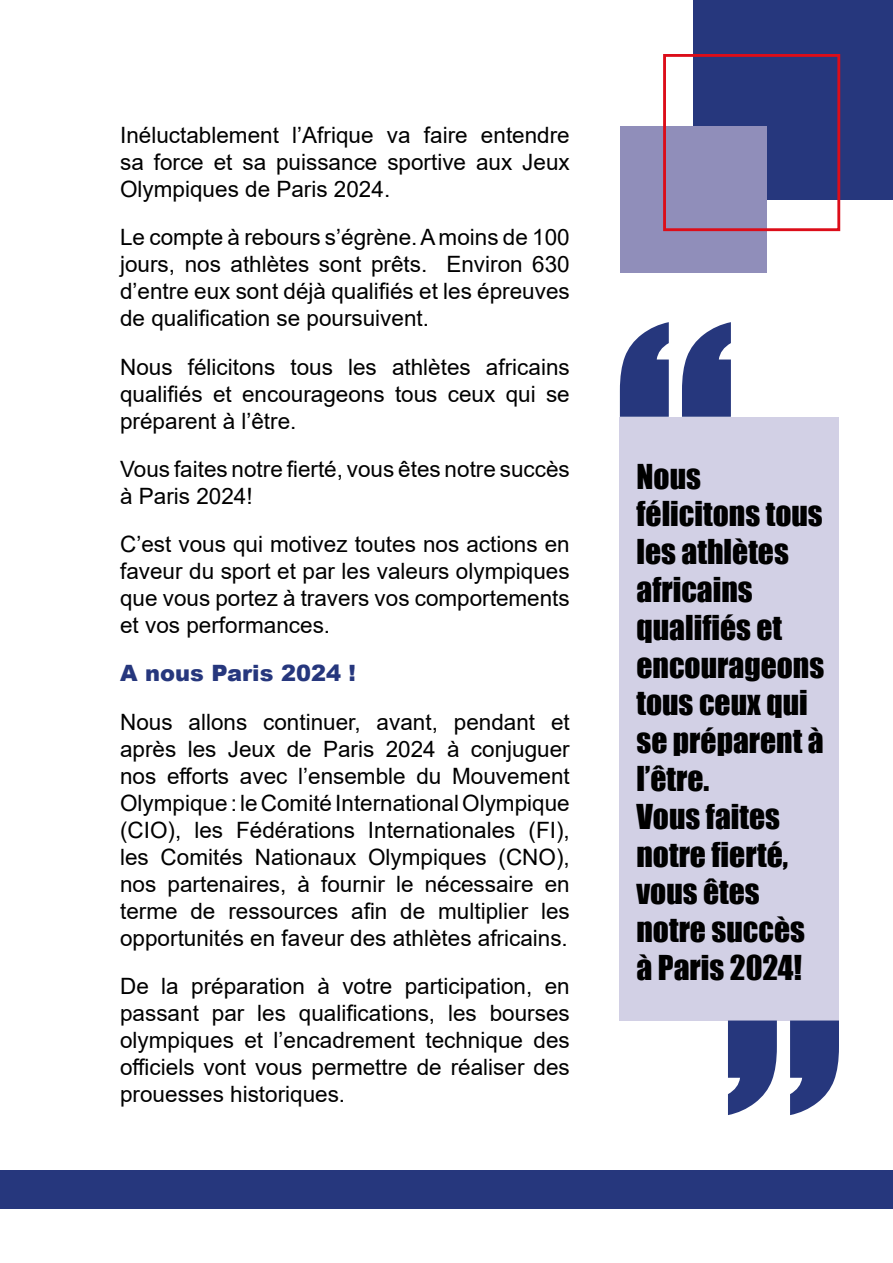
<style>
.page{position:relative;width:893px;height:1263px;background:#fff}
.page>*{position:absolute;margin:0;border:0;box-sizing:border-box;transform-origin:0 0}
.t1{font:31.5px/37.8px "Impact";color:#000}
.t2{font:22.5px/27px "Arial";color:#000;text-align:justify}
.t3{font:900 22.5px "Arial";color:#26377d}
</style>
<div class="page">
<div style="left:620px;top:417px;width:219px;height:603px;background:#d2d0e5"></div>
<div style="left:0;top:1170px;width:893px;height:39px;background:#26377d"></div>
<div style="left:693px;top:0;width:200px;height:200px;background:#26377d"></div>
<div style="left:620px;top:127px;width:146px;height:146px;background:#908eba"></div>
<div style="left:663px;top:54px;width:177px;height:177px;border:3px solid #dc0d19"></div>
<svg style="left:620px;top:322px;width:111px;height:95px"></svg>
<svg style="left:728px;top:1020px;width:111px;height:95px"></svg>
<p class="t2" style="left:120px;top:121px;width:451px">Inéluctablement l’Afrique va faire entendre sa force et sa puissance sportive aux Jeux Olympiques de Paris 2024.</p>
<p class="t2" style="left:120px;top:224px;width:451px">Le compte à rebours s’égrène. A moins de 100 jours, nos athlètes sont prêts. Environ 630 d’entre eux sont déjà qualifiés et les épreuves de qualification se poursuivent.</p>
<p class="t2" style="left:120px;top:353px;width:451px">Nous félicitons tous les athlètes africains qualifiés et encourageons tous ceux qui se préparent à l’être.</p>
<p class="t2" style="left:120px;top:455px;width:451px">Vous faites notre fierté, vous êtes notre succès à Paris 2024!</p>
<p class="t2" style="left:120px;top:530px;width:451px">C’est vous qui motivez toutes nos actions en faveur du sport et par les valeurs olympiques que vous portez à travers vos comportements et vos performances.</p>
<p class="t3" style="left:120px;top:657px;width:237px">A nous Paris 2024 !</p>
<p class="t2" style="left:120px;top:708px;width:451px">Nous allons continuer, avant, pendant et après les Jeux de Paris 2024 à conjuguer nos efforts avec l’ensemble du Mouvement Olympique : le Comité International Olympique (CIO), les Fédérations Internationales (FI), les Comités Nationaux Olympiques (CNO), nos partenaires, à fournir le nécessaire en terme de ressources afin de multiplier les opportunités en faveur des athlètes africains.</p>
<p class="t2" style="left:120px;top:972px;width:451px">De la préparation à votre participation, en passant par les qualifications, les bourses olympiques et l’encadrement technique des officiels vont vous permettre de réaliser des prouesses historiques.</p>
<h1 class="t1" style="left:636px;top:456px;width:189px">Nous félicitons tous les athlètes africains qualifiés et encourageons tous ceux qui se préparent à l’être.<br>Vous faites notre fierté, vous êtes notre succès à Paris 2024!</h1>
</div>
